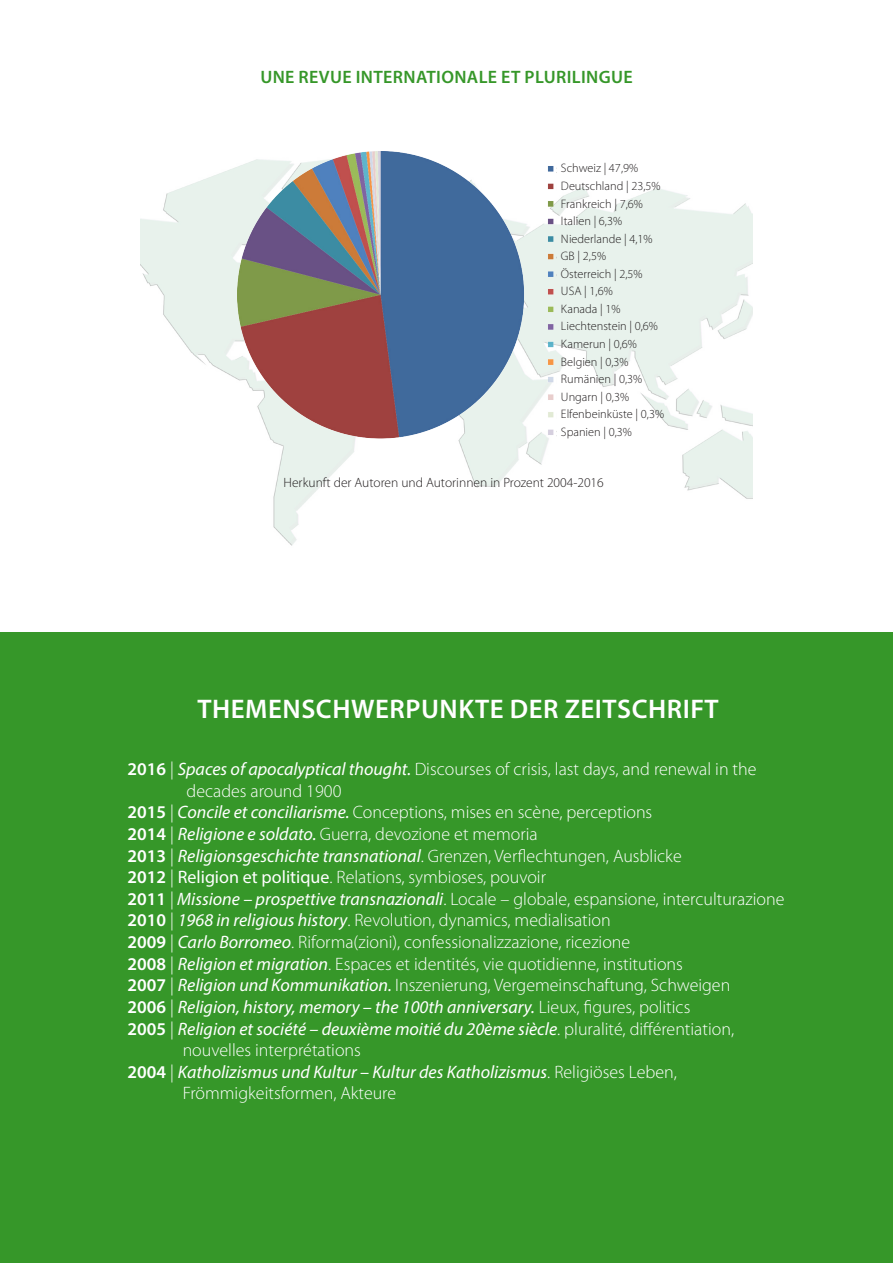
<style>
.page{position:relative;width:893px;height:1263px;background:#fff}
.page>*{position:absolute;margin:0;border:0;box-sizing:border-box;transform-origin:0 0}
.Überschrift{font:600 27px "Myriad Pro";letter-spacing:.02em;color:#fff}
.t1{font:300 18px/21.6px "Myriad Pro";color:#fff}
.t2{font:italic 18px/21.6px "Myriad Pro";color:#fff}
.Überschrift-2{font:600 18px "Myriad Pro";letter-spacing:.02em;color:#369729}
.t3{font:300 13.5px "Myriad Pro";color:#231f20}
.t4{font:300 12.3px "Myriad Pro";color:#231f20}
.s1{font-weight:600}
.s2{font-weight:400;font-style:italic}
.s3{font-weight:400}
.s4{font-weight:600;font-style:normal}
.s5{font-weight:300;font-style:normal}
</style>
<div class="page">
<img style="left:140px;top:168px;width:612px;height:378px">
<div style="left:0;top:632px;width:893px;height:631px;background:#369729"></div>
<img style="left:235px;top:151px;width:321px;height:317px">
<p class="Überschrift-2" style="left:260px;top:66px;width:374px">UNE REVUE INTERNATIONALE ET PLURILINGUE</p>
<p class="t4" style="left:561px;top:162px;width:79px">Schweiz | 47,9%</p>
<p class="t4" style="left:561px;top:179px;width:101px">Deutschland | 23,5%</p>
<p class="t4" style="left:561px;top:197px;width:83px">Frankreich | 7,6%</p>
<p class="t4" style="left:561px;top:214px;width:63px">Italien | 6,3%</p>
<p class="t4" style="left:561px;top:232px;width:93px">Niederlande | 4,1%</p>
<p class="t4" style="left:561px;top:249px;width:47px">GB | 2,5%</p>
<p class="t4" style="left:561px;top:267px;width:83px">Österreich | 2,5%</p>
<p class="t4" style="left:561px;top:284px;width:53px">USA | 1,6%</p>
<p class="t4" style="left:561px;top:302px;width:61px">Kanada | 1%</p>
<p class="t4" style="left:561px;top:320px;width:99px">Liechtenstein | 0,6%</p>
<p class="t4" style="left:561px;top:337px;width:78px">Kamerun | 0,6%</p>
<p class="t4" style="left:561px;top:355px;width:69px">Belgien | 0,3%</p>
<p class="t4" style="left:561px;top:372px;width:83px">Rumänien | 0,3%</p>
<p class="t4" style="left:561px;top:390px;width:70px">Ungarn | 0,3%</p>
<p class="t4" style="left:561px;top:407px;width:105px">Elfenbeinküste | 0,3%</p>
<p class="t4" style="left:561px;top:425px;width:73px">Spanien | 0,3%</p>
<p class="t3" style="left:284px;top:475px;width:322px">Herkunft der Autoren und Autorinnen in Prozent 2004-2016</p>
<p class="Überschrift" style="left:197px;top:691px;width:523px">THEMENSCHWERPUNKTE DER ZEITSCHRIFT</p>
<p class="t1" style="left:187px;top:759px;width:571px;text-indent:-59px"><span class="s1">2016</span> | <span class="s2">Spaces of apocalyptical thought.</span> Discourses of crisis, last days, and renewal in the decades around 1900</p>
<p class="t1" style="left:127px;top:802px;width:526px"><span class="s1">2015</span> | <span class="s2">Concile et conciliarisme.</span> Conceptions, mises en scène, perceptions</p>
<p class="t1" style="left:127px;top:823px;width:412px"><span class="s1">2014</span> | <span class="s2">Religione e soldato.</span> Guerra, devozione et memoria</p>
<p class="t1" style="left:127px;top:845px;width:556px"><span class="s1">2013</span> | <span class="s2">Religionsgeschichte transnational</span>. Grenzen, Verflechtungen, Ausblicke</p>
<p class="t1" style="left:127px;top:867px;width:420px"><span class="s1">2012</span> | <span class="s3">Religion et politique</span>. Relations, symbioses, pouvoir</p>
<p class="t1" style="left:127px;top:888px;width:658px"><span class="s1">2011</span> | <span class="s2">Missione – prospettive transnazionali</span>. Locale – globale, espansione, interculturazione</p>
<p class="t1" style="left:127px;top:910px;width:485px"><span class="s1">2010</span> | <span class="s2">1968 in religious history</span>. Revolution, dynamics, medialisation</p>
<p class="t1" style="left:127px;top:931px;width:504px"><span class="s1">2009</span> | <span class="s2">Carlo Borromeo</span>. Riforma(zioni), confessionalizzazione, ricezione</p>
<p class="t1" style="left:127px;top:953px;width:557px"><span class="s1">2008</span> | <span class="s2">Religion et migration</span>. Espaces et identités, vie quotidienne, institutions</p>
<p class="t1" style="left:127px;top:975px;width:604px"><span class="s1">2007</span> | <span class="s2">Religion und Kommunikation.</span> Inszenierung, Vergemeinschaftung, Schweigen</p>
<p class="t2" style="left:127px;top:996px;width:564px"><span class="s4">2006</span> <span class="s5">|</span> Religion, history, memory – the 100th anniversary. <span class="s5">Lieux, figures, politics</span></p>
<p class="t1" style="left:183px;top:1018px;width:553px;text-indent:-55px"><span class="s1">2005</span> | <span class="s2">Religion et société – deuxième moitié du 20ème siècle</span>. pluralité, différentiation, nouvelles interprétations</p>
<p class="t2" style="left:183px;top:1060px;width:496px;text-indent:-55px"><span class="s4">2004</span> <span class="s5">|</span> Katholizismus und Kultur – Kultur des Katholizismus<span class="s5">. Religiöses Leben,<br>Frömmigkeitsformen, Akteure</span></p>
</div>
